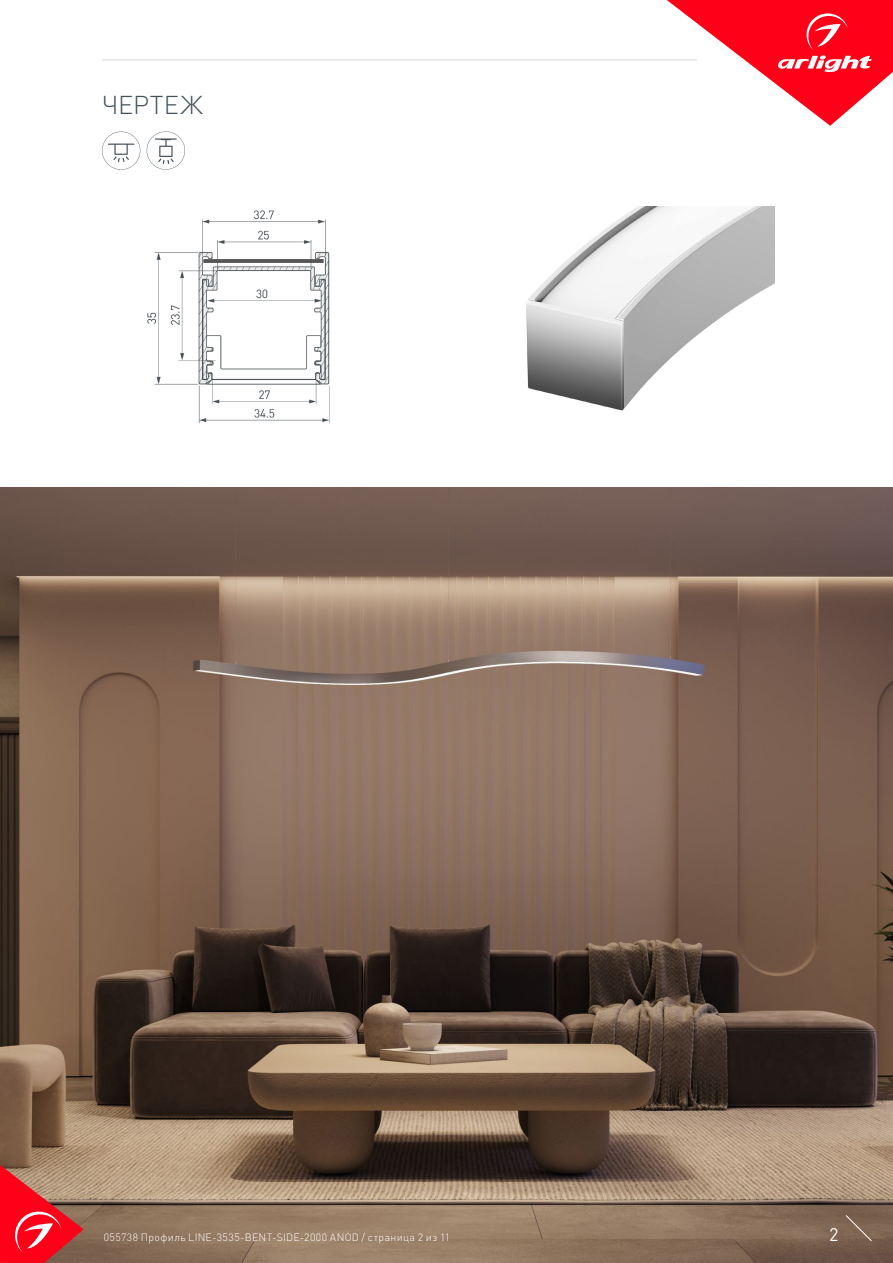
<style>
.page{position:relative;width:893px;height:1263px;background:#fff}
.page>*{position:absolute;margin:0;border:0;box-sizing:border-box;transform-origin:0 0}
.t1{font:300 25.5px "DIN Pro";letter-spacing:.01em;color:#425159}
.t2{font:18px "DIN Pro";color:#fff}
.t3{font:300 10.5px "DIN Pro";letter-spacing:.04em;color:#fff}
</style>
<div class="page">
<img style="left:0;top:487px;width:893px;height:776px">
<img style="left:147px;top:210px;width:183px;height:214px">
<svg style="left:0;top:1165px;width:84px;height:98px;background:#d64144"></svg>
<svg style="left:845px;top:1215px;width:27px;height:26px"></svg>
<svg style="left:667px;top:0;width:226px;height:126px"></svg>
<hr style="left:102px;top:60px;width:595px;height:1px;background:#dcdddf">
<svg style="left:102px;top:132px;width:38px;height:38px"></svg>
<img style="left:526px;top:207px;width:249px;height:203px">
<svg style="left:147px;top:131px;width:38px;height:39px"></svg>
<p class="t1" style="left:102px;top:87px;width:102px">ЧЕРТЕЖ</p>
<p class="t3" style="left:104px;top:1230px;width:348px">055738 Профиль LINE-3535-BENT-SIDE-2000 ANOD / страница 2 из 11</p>
<p class="t2" style="left:829px;top:1222px;width:11px">2</p>
</div>
